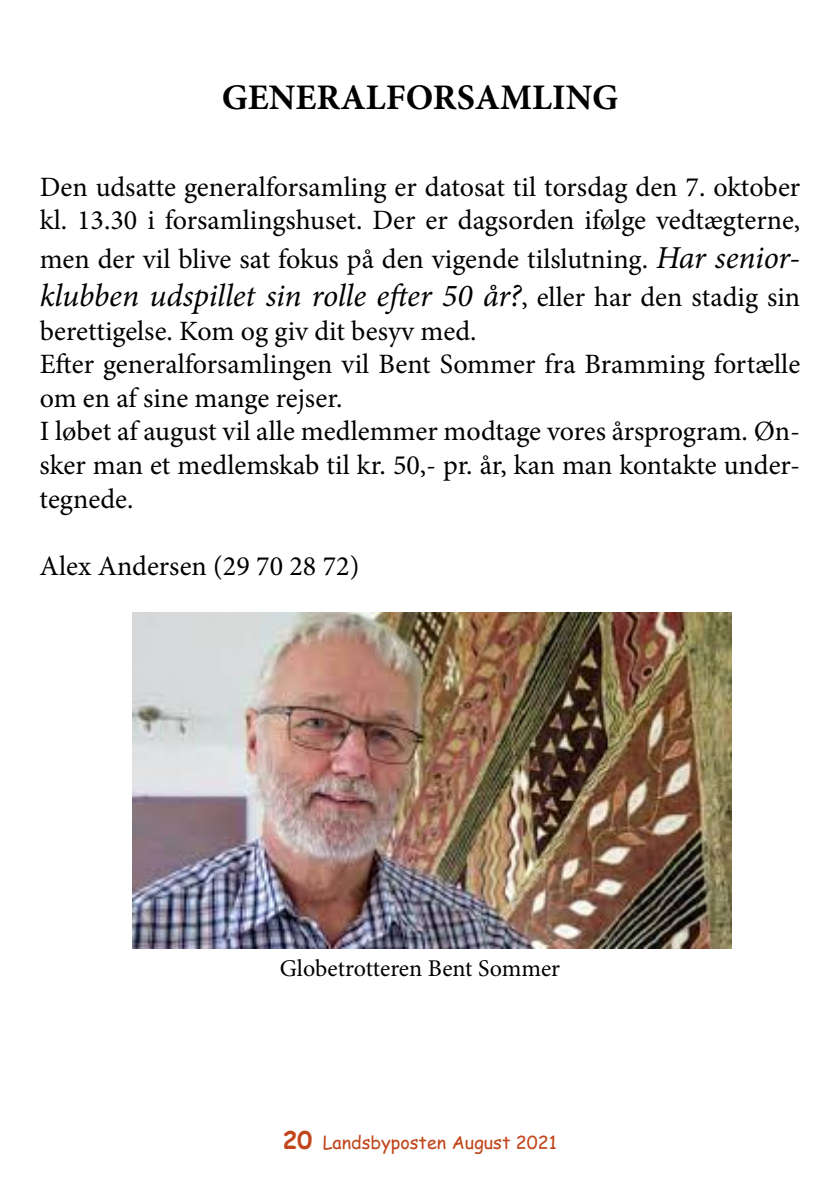
<style>
.page{position:relative;width:840px;height:1191px;background:#fff}
.page>*{position:absolute;margin:0;border:0;box-sizing:border-box;transform-origin:0 0}
.t1{font:700 36px "Minion Pro";color:#000}
.t2{font:italic 32px "Minion Pro";letter-spacing:-.005em;color:#000}
.t3{font:28px/33.6px "Minion Pro";color:#000}
.t4{font:24px "Minion Pro";color:#000}
.t5{font:18px "Comic Sans MS";color:#c1461c}
.s1{font-style:italic;font-size:32px}
.s2{font-style:normal;font-size:28px}
.s3{font-weight:700;font-size:24px}
</style>
<div class="page">
<img style="left:132px;top:612px;width:599px;height:336px">
<p class="t1" style="left:221px;top:72px;width:398px">GENERALFORSAMLING</p>
<p class="t3" style="left:40px;top:170px;width:761px">Den udsatte generalforsamling er datosat til torsdag den 7. oktober kl. 13.30 i forsamlingshuset. Der er dagsorden ifølge vedtægterne,</p>
<p class="t3" style="left:40px;top:242px;width:761px">men der vil blive sat fokus på den vigende tilslutning. <span class="s1">Har senior-</span></p>
<p class="t2" style="left:40px;top:274px;width:761px">klubben udspillet sin rolle efter 50 år?<span class="s2">, eller har den stadig sin</span></p>
<p class="t3" style="left:40px;top:314px;width:761px">berettigelse. Kom og giv dit besyv med.<br>Efter generalforsamlingen vil Bent Sommer fra Bramming fortælle om en af sine mange rejser.<br>I løbet af august vil alle medlemmer modtage vores årsprogram. Øn&shy;sker man et medlemskab til kr. 50,- pr. år, kan man kontakte under&shy;tegnede.</p>
<p class="t3" style="left:40px;top:549px;width:321px">Alex Andersen (29 70 28 72)</p>
<p class="t4" style="left:280px;top:952px;width:281px">Globetrotteren Bent Sommer</p>
<p class="t5" style="left:283px;top:1129px;width:275px"><span class="s3">20</span> Landsbyposten August 2021</p>
</div>
